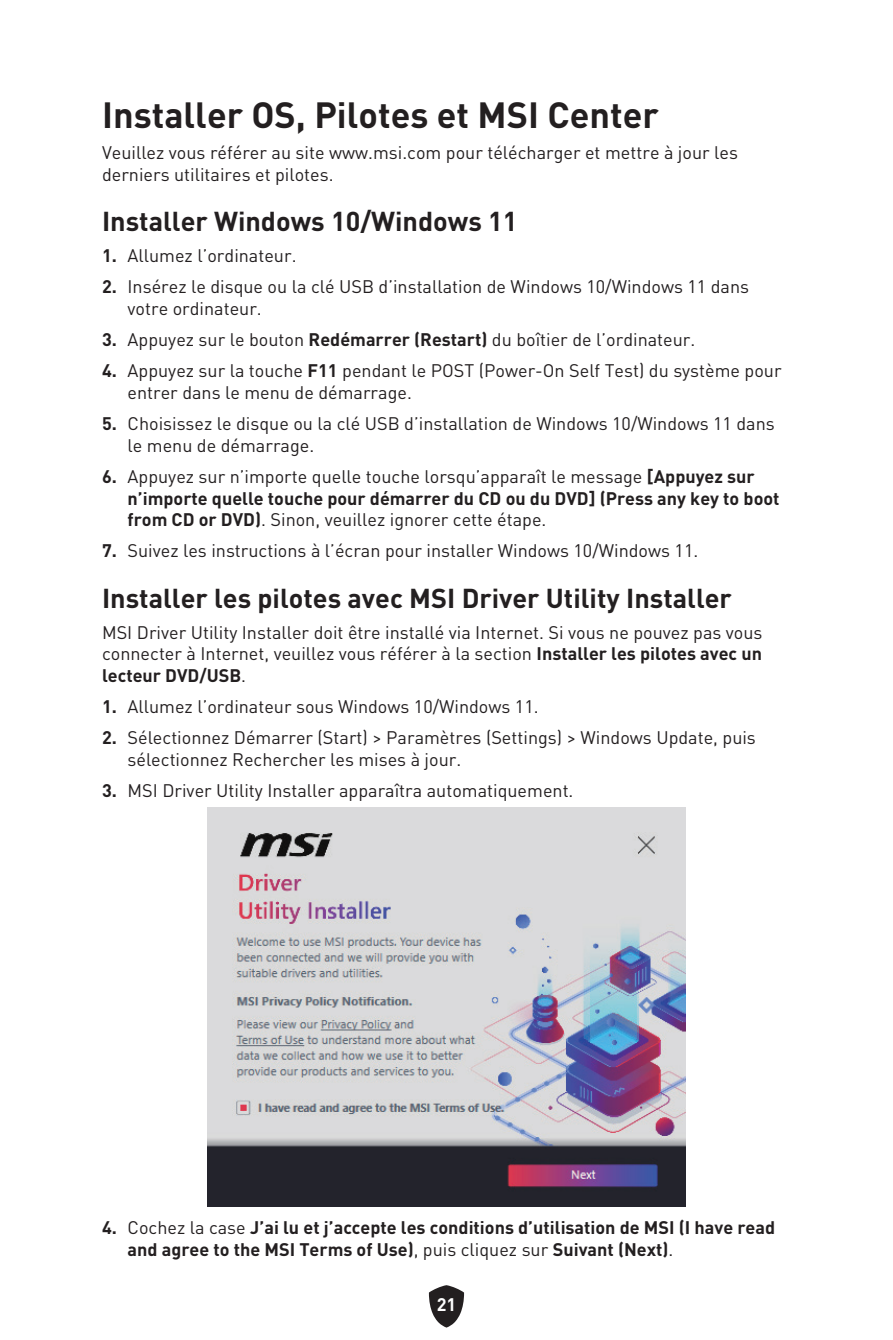
<style>
.page{position:relative;width:893px;height:1340px;background:#fff}
.page>*{position:absolute;margin:0;border:0;box-sizing:border-box;transform-origin:0 0}
.t1{font:700 36px "MSI Din Pro Noto CJK";color:#231f20}
.t2{font:700 27px "MSI Din Pro Noto CJK";color:#231f20}
.t3{font:18px/21.6px "MSI Din Pro Noto CJK";color:#231f20}
.t4{font:700 18px/21.6px "MSI Din Pro Noto CJK";color:#231f20}
.t5{font:700 18px "MSI Din Pro Noto CJK";color:#fff}
.s1{font-weight:700}
.s2{font-weight:400}
</style>
<div class="page">
<svg style="left:429px;top:1285px;width:35px;height:42px"></svg>
<img style="left:207px;top:807px;width:479px;height:399px">
<h1 class="t1" style="left:102px;top:94px;width:558px">Installer OS, Pilotes et MSI Center</h1>
<p class="t3" style="left:102px;top:142px;width:637px">Veuillez vous référer au site www.msi.com pour télécharger et mettre à jour les derniers utilitaires et pilotes.</p>
<h2 class="t2" style="left:102px;top:206px;width:417px">Installer Windows 10/Windows 11</h2>
<p class="t3" style="left:102px;top:245px;width:196px"><span class="s1">1.</span> Allumez l’ordinateur.</p>
<p class="t3" style="left:128px;top:276px;width:623px;text-indent:-26px"><span class="s1">2.</span> Insérez le disque ou la clé USB d’installation de Windows 10/Windows 11 dans votre ordinateur.</p>
<p class="t3" style="left:102px;top:329px;width:595px"><span class="s1">3.</span> Appuyez sur le bouton <span class="s1">Redémarrer (Restart)</span> du boîtier de l’ordinateur.</p>
<p class="t3" style="left:128px;top:360px;width:656px;text-indent:-26px"><span class="s1">4.</span> Appuyez sur la touche <span class="s1">F11</span> pendant le POST (Power-On Self Test) du système pour entrer dans le menu de démarrage.</p>
<p class="t3" style="left:128px;top:413px;width:649px;text-indent:-26px"><span class="s1">5.</span> Choisissez le disque ou la clé USB d’installation de Windows 10/Windows 11 dans le menu de démarrage.</p>
<p class="t4" style="left:128px;top:466px;width:653px;text-indent:-26px">6. <span class="s2">Appuyez sur n’importe quelle touche lorsqu’apparaît le message</span> [Appuyez sur n’importe quelle touche pour démarrer du CD ou du DVD] (Press any key to boot from CD or DVD)<span class="s2">. Sinon, veuillez ignorer cette étape.</span></p>
<p class="t3" style="left:102px;top:540px;width:598px"><span class="s1">7.</span> Suivez les instructions à l’écran pour installer Windows 10/Windows 11.</p>
<h2 class="t2" style="left:102px;top:582px;width:631px">Installer les pilotes avec MSI Driver Utility Installer</h2>
<p class="t3" style="left:102px;top:621px;width:662px;text-align:justify">MSI Driver Utility Installer doit être installé via Internet. Si vous ne pouvez pas vous connecter à Internet, veuillez vous référer à la section <span class="s1">Installer les pilotes avec un lecteur DVD/USB</span>.</p>
<p class="t3" style="left:102px;top:696px;width:438px"><span class="s1">1.</span> Allumez l’ordinateur sous Windows 10/Windows 11.</p>
<p class="t3" style="left:128px;top:727px;width:630px;text-indent:-26px"><span class="s1">2.</span> Sélectionnez Démarrer (Start) &gt; Paramètres (Settings) &gt; Windows Update, puis sélectionnez Rechercher les mises à jour.</p>
<p class="t3" style="left:102px;top:780px;width:473px"><span class="s1">3.</span> MSI Driver Utility Installer apparaîtra automatiquement.</p>
<p class="t4" style="left:128px;top:1217px;width:649px;text-indent:-26px">4. <span class="s2">Cochez la case</span> J’ai lu et j’accepte les conditions d’utilisation de MSI (I have read and agree to the MSI Terms of Use)<span class="s2">, puis cliquez sur</span> Suivant (Next)<span class="s2">.</span></p>
<p class="t5" style="left:437px;top:1293px;width:21px">21</p>
</div>
